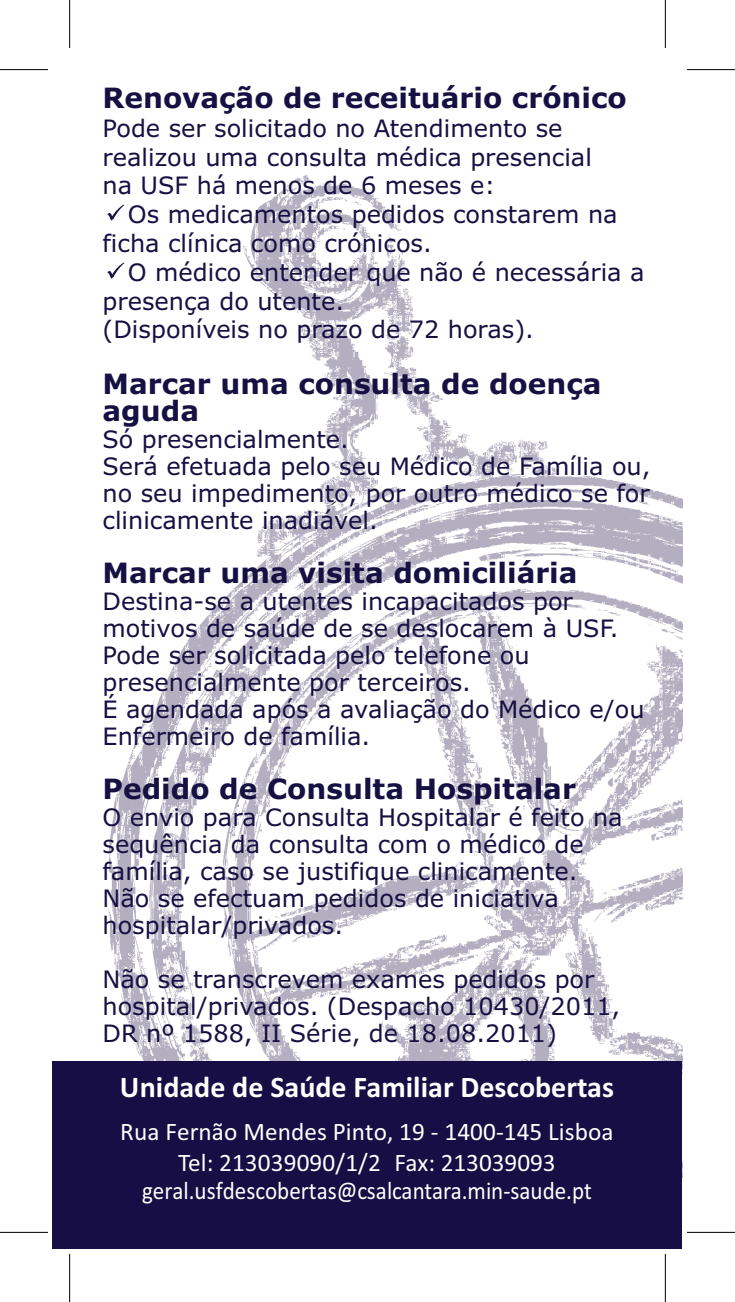
<style>
.page{position:relative;width:735px;height:1302px;background:#fff}
.page>*{position:absolute;margin:0;border:0;box-sizing:border-box;transform-origin:0 0}
.t1{font:700 30px "Calibri";color:#fff}
.t2{font:700 28px/27px "Verdana";color:#161043}
.t3{font:25.2px/30.4px "Calibri";color:#fff;text-align:center}
.t4{font:25.2px "Calibri";color:#fff;scale:.91 1}
.t5{font:24px/27px "Verdana";color:#161043}
</style>
<div class="page">
<img style="left:109px;top:176px;width:573px;height:1056px">
<svg style="left:331px;top:501px;width:5px;height:4px"></svg>
<hr style="left:69px;top:0;width:1px;height:48px;background:#000">
<hr style="left:69px;top:1254px;width:1px;height:48px;background:#000">
<hr style="left:665px;top:0;width:1px;height:48px;background:#000">
<hr style="left:665px;top:1254px;width:1px;height:48px;background:#000">
<hr style="left:0;top:69px;width:48px;height:1px;background:#000">
<hr style="left:686px;top:69px;width:48px;height:1px;background:#000">
<hr style="left:0;top:1232px;width:48px;height:1px;background:#000">
<hr style="left:686px;top:1232px;width:48px;height:1px;background:#000">
<div style="left:52px;top:1061px;width:629px;height:187px;background:#160e44"></div>
<svg style="left:107px;top:204px;width:17px;height:17px"></svg>
<svg style="left:107px;top:262px;width:17px;height:17px"></svg>
<p class="t2" style="left:102px;top:85px;width:525px">Renovação de receituário crónico</p>
<p class="t5" style="left:102px;top:116px;width:491px;line-height:28.8px">Pode ser solicitado no Atendimento se realizou uma consulta médica presencial na USF há menos de 6 meses e:</p>
<p class="t5" style="left:102px;top:202px;width:516px;line-height:28.8px;text-indent:25px">Os medicamentos pedidos constarem na ficha clínica como crónicos.</p>
<p class="t5" style="left:102px;top:260px;width:543px;line-height:28.8px;text-indent:25px">O médico entender que não é necessária a presença do utente.<br>(Disponíveis no prazo de 72 horas).</p>
<p class="t2" style="left:102px;top:371px;width:500px">Marcar uma consulta de doença aguda</p>
<p class="t5" style="left:102px;top:428px;width:549px">Só presencialmente.<br>Será efetuada pelo seu Médico de Família ou, no seu impedimento, por outro médico se for clinicamente inadiável.</p>
<p class="t2" style="left:102px;top:560px;width:476px">Marcar uma visita domiciliária</p>
<p class="t5" style="left:102px;top:590px;width:543px">Destina-se a utentes incapacitados por motivos de saúde de se deslocarem à USF.<br>Pode ser solicitada pelo telefone ou presencialmente por terceiros.<br>É agendada após a avaliação do Médico e/ou Enfermeiro de família.</p>
<p class="t2" style="left:102px;top:776px;width:475px">Pedido de Consulta Hospitalar</p>
<p class="t5" style="left:102px;top:806px;width:521px">O envio para Consulta Hospitalar é feito na sequência da consulta com o médico de família, caso se justifique clinicamente.<br>Não se efectuam pedidos de iniciativa hospitalar/privados.</p>
<p class="t5" style="left:102px;top:968px;width:519px">Não se transcrevem exames pedidos por hospital/privados. (Despacho 10430/2011,<br>DR nº 1588, II Série, de 18.08.2011)</p>
<p class="t1" style="left:120px;top:1069px;width:495px">Unidade de Saúde Familiar Descobertas</p>
<p class="t3" style="left:120px;top:1118px;width:495px">Rua Fernão Mendes Pinto, 19 - 1400-145 Lisboa<br>Tel: 213039090/1/2 Fax: 213039093</p>
<p class="t4" style="left:142px;top:1181px;width:496px">geral.usfdescobertas@csalcantara.min-saude.pt</p>
</div>
